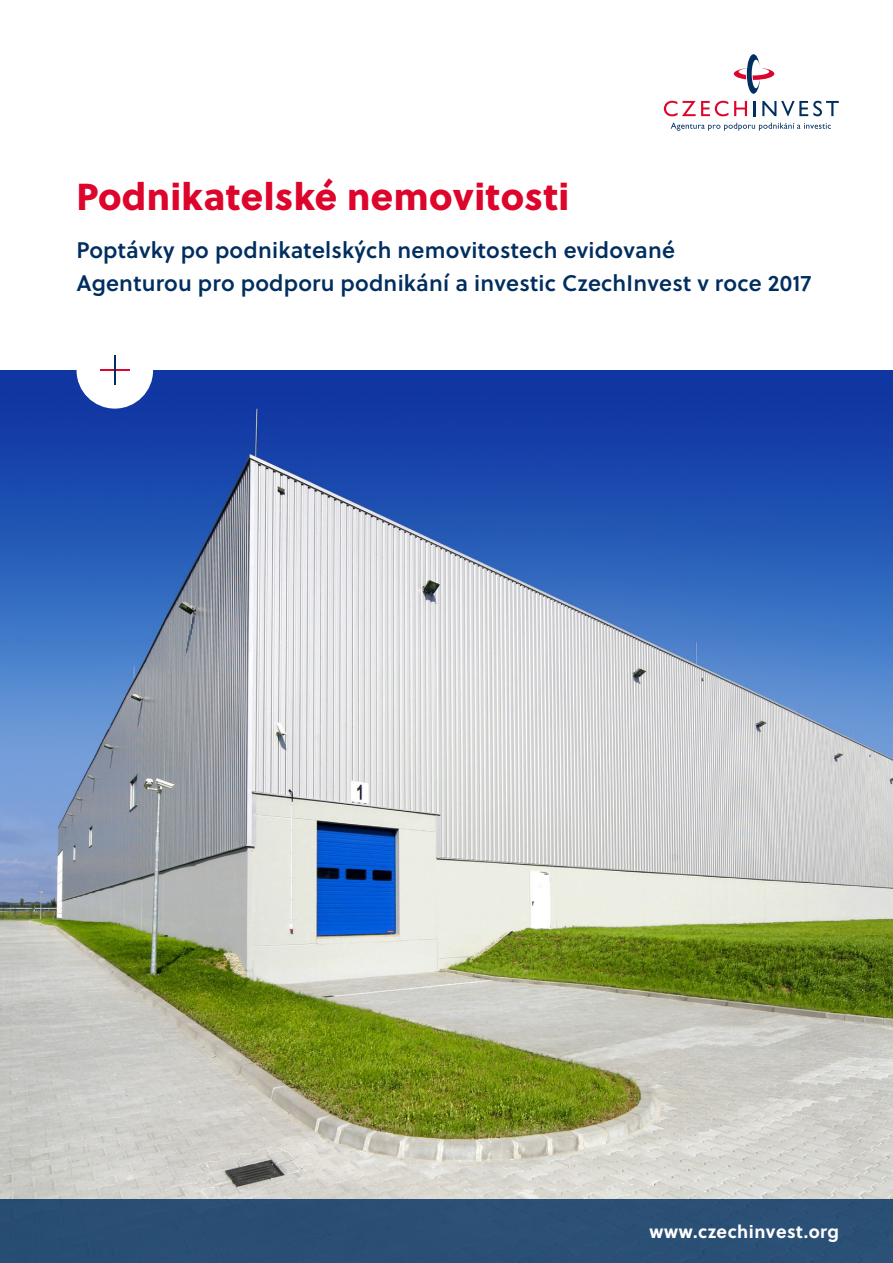
<style>
.page{position:relative;width:893px;height:1263px;background:#fff}
.page>*{position:absolute;margin:0;border:0;box-sizing:border-box;transform-origin:0 0}
.t1{font:37.5px "Soleil Xb";letter-spacing:.01em;color:#dd052b}
.t2{font:22.5px/33px "Soleil Sb";letter-spacing:.01em;color:#002e5f}
.t3{font:700 18px "Soleil";letter-spacing:.025em;color:#fff}
</style>
<div class="page">
<img style="left:0;top:370px;width:893px;height:829px">
<div style="left:0;top:1199px;width:893px;height:64px;background:#2a4f75"></div>
<div style="left:77px;top:332px;width:76px;height:77px;background:#fff;border-radius:50%"></div>
<hr style="left:100px;top:370px;width:30px;height:1px;background:#dd052b">
<svg style="left:114px;top:356px;width:1px;height:29px"></svg>
<svg style="left:664px;top:101px;width:64px;height:15px"></svg>
<svg style="left:734px;top:101px;width:13px;height:15px"></svg>
<svg style="left:754px;top:101px;width:2px;height:15px"></svg>
<svg style="left:762px;top:101px;width:77px;height:15px"></svg>
<svg style="left:734px;top:54px;width:40px;height:40px"></svg>
<svg style="left:671px;top:123px;width:160px;height:8px"></svg>
<p class="t1" style="left:77px;top:167px;width:494px">Podnikatelské nemovitosti</p>
<p class="t2" style="left:77px;top:232px;width:736px">Poptávky po podnikatelských nemovitostech evidované<br>Agenturou pro podporu podnikání a investic CzechInvest v roce 2017</p>
<p class="t3" style="left:649px;top:1217px;width:191px">www.czechinvest.org</p>
</div>
